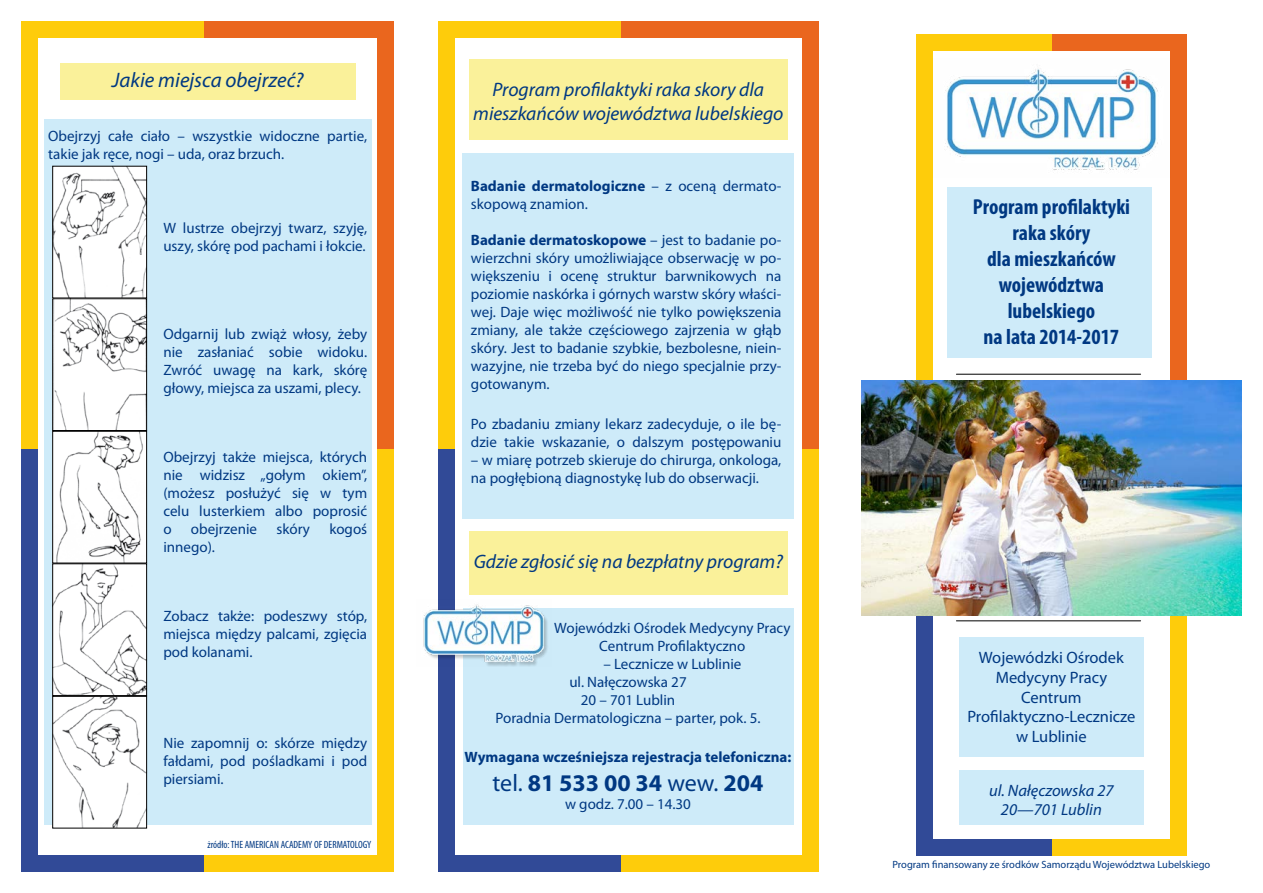
<style>
.page{position:relative;width:1263px;height:893px;background:#fff}
.page>*{position:absolute;margin:0;border:0;box-sizing:border-box;transform-origin:0 0}
.t1{font:700 24px "Myriad Pro";color:#003882}
.t2{font:700 condensed 21.75px/26.1px "Myriad Pro";color:#003882;text-align:center}
.t3{font:italic 21px "Myriad Pro";color:#003882}
.t4{font:italic 19.5px/23.4px "Myriad Pro";color:#003882;text-align:center}
.t5{font:16.5px/19.8px "Myriad Pro";color:#003882;text-align:center}
.t6{font:italic 16.5px/19.8px "Myriad Pro";color:#003882;text-align:center}
.t7{font:15px/18px "Myriad Pro";color:#003882}
.t8{font:700 15px "Myriad Pro";color:#003882}
.t9{font:10.5px "Myriad Pro";color:#003882}
.t10{font:condensed 10.5px "Myriad Pro";color:#003882}
.s1{font-weight:700}
.s2{font-weight:400}
</style>
<div class="page">
<div style="left:1049px;top:839px;width:138px;height:17px;background:#fecc0b"></div>
<div style="left:916px;top:839px;width:135px;height:17px;background:#314a97"></div>
<div style="left:1049px;top:34px;width:138px;height:17px;background:#ea661e"></div>
<div style="left:916px;top:34px;width:135px;height:17px;background:#fecc0b"></div>
<div style="left:916px;top:34px;width:16px;height:426px;background:#fecc0b"></div>
<div style="left:916px;top:445px;width:16px;height:411px;background:#314a97"></div>
<div style="left:1170px;top:34px;width:17px;height:426px;background:#ea661e"></div>
<div style="left:1170px;top:445px;width:17px;height:411px;background:#fecc0b"></div>
<hr style="left:956px;top:374px;width:184px;height:1px;background:#000">
<div style="left:959px;top:770px;width:184px;height:55px;background:#ceebf9"></div>
<div style="left:959px;top:638px;width:184px;height:119px;background:#ceebf9"></div>
<div style="left:948px;top:187px;width:204px;height:170px;background:#ceebf9"></div>
<hr style="left:956px;top:621px;width:184px;height:1px;background:#000">
<div style="left:21px;top:411px;width:17px;height:461px;background:#314a97"></div>
<div style="left:378px;top:427px;width:16px;height:445px;background:#fecc0b"></div>
<div style="left:200px;top:855px;width:194px;height:17px;background:#fecc0b"></div>
<div style="left:21px;top:855px;width:183px;height:17px;background:#314a97"></div>
<div style="left:200px;top:21px;width:194px;height:17px;background:#ea661e"></div>
<div style="left:21px;top:21px;width:183px;height:17px;background:#fecc0b"></div>
<div style="left:21px;top:21px;width:17px;height:428px;background:#fecc0b"></div>
<div style="left:378px;top:21px;width:16px;height:428px;background:#ea661e"></div>
<div style="left:438px;top:411px;width:17px;height:461px;background:#314a97"></div>
<div style="left:802px;top:427px;width:17px;height:445px;background:#fecc0b"></div>
<div style="left:616px;top:855px;width:203px;height:17px;background:#fecc0b"></div>
<div style="left:438px;top:855px;width:182px;height:17px;background:#314a97"></div>
<div style="left:616px;top:21px;width:203px;height:17px;background:#ea661e"></div>
<div style="left:438px;top:21px;width:182px;height:17px;background:#fecc0b"></div>
<div style="left:438px;top:21px;width:17px;height:428px;background:#fecc0b"></div>
<div style="left:802px;top:21px;width:17px;height:428px;background:#ea661e"></div>
<div style="left:44px;top:119px;width:327px;height:706px;background:#ceebf9"></div>
<div style="left:60px;top:64px;width:295px;height:36px;background:#faf19a"></div>
<div style="left:469px;top:60px;width:319px;height:80px;background:#faf19a"></div>
<div style="left:469px;top:531px;width:319px;height:64px;background:#faf19a"></div>
<div style="left:462px;top:153px;width:332px;height:366px;background:#ceebf9"></div>
<div style="left:463px;top:608px;width:331px;height:217px;background:#ceebf9"></div>
<img style="left:861px;top:381px;width:381px;height:235px">
<img style="left:423px;top:604px;width:125px;height:62px">
<img style="left:932px;top:58px;width:226px;height:120px">
<img style="left:54px;top:168px;width:91px;height:658px">
<div style="left:52px;top:166px;width:95px;height:132px;border:1px solid #000"></div>
<div style="left:52px;top:696px;width:95px;height:132px;border:1px solid #000"></div>
<div style="left:52px;top:563px;width:95px;height:133px;border:1px solid #000"></div>
<div style="left:52px;top:298px;width:95px;height:133px;border:1px solid #000"></div>
<div style="left:52px;top:431px;width:95px;height:132px;border:1px solid #000"></div>
<h3 class="t3" style="left:112px;top:69px;width:193px">Jakie miejsca obejrzeć?</h3>
<p class="t7" style="left:48px;top:127px;width:320px">Obejrzyj całe ciało – wszystkie widoczne partie, takie jak ręce, nogi – uda, oraz brzuch.</p>
<p class="t7" style="left:163px;top:219px;width:205px">W lustrze obejrzyj twarz, szyję, uszy, skórę pod pachami i łokcie.</p>
<p class="t7" style="left:163px;top:326px;width:205px;text-align:justify">Odgarnij lub zwiąż włosy, żeby nie zasłaniać sobie widoku.<br>Zwróć uwagę na kark, skórę głowy, miejsca za uszami, plecy.</p>
<p class="t7" style="left:163px;top:449px;width:205px;text-align:justify">Obejrzyj także miejsca, których nie widzisz „gołym okiem”, (możesz posłużyć się w tym celu lusterkiem albo poprosić o</p>
<p class="t7" style="left:191px;top:521px;width:68px">obejrzenie</p>
<p class="t7" style="left:276px;top:521px;width:35px">skóry</p>
<p class="t7" style="left:329px;top:521px;width:39px">kogoś</p>
<p class="t7" style="left:163px;top:539px;width:53px">innego).</p>
<p class="t7" style="left:163px;top:608px;width:205px;text-align:justify">Zobacz także: podeszwy stóp, miejsca między palcami, zgięcia pod kolanami.</p>
<p class="t7" style="left:163px;top:734px;width:205px;text-align:justify">Nie zapomnij o: skórze między fałdami, pod pośladkami i pod piersiami.</p>
<p class="t10" style="left:207px;top:838px;width:165px">żródło: THE AMERICAN ACADEMY OF DERMATOLOGY</p>
<h3 class="t4" style="left:473px;top:79px;width:312px">Program profilaktyki raka skory dla mieszkańców województwa lubelskiego</h3>
<p class="t7" style="left:471px;top:177px;width:312px"><span class="s1">Badanie dermatologiczne</span> – z oceną dermato&shy;skopową znamion.</p>
<p class="t7" style="left:471px;top:231px;width:312px;text-align:justify"><span class="s1">Badanie dermatoskopowe</span> – jest to badanie po&shy;wierzchni skóry umożliwiające obserwację w po&shy;większeniu i ocenę struktur barwnikowych na poziomie naskórka i górnych warstw skóry właści&shy;wej. Daje więc możliwość nie tylko powiększenia zmiany, ale także częściowego zajrzenia w głąb skóry. Jest to badanie szybkie, bezbolesne, niein&shy;wazyjne, nie trzeba być do niego specjalnie przy&shy;gotowanym.</p>
<p class="t7" style="left:471px;top:415px;width:312px">Po zbadaniu zmiany lekarz zadecyduje, o ile bę&shy;dzie takie wskazanie, o dalszym postępowaniu</p>
<p class="t7" style="left:471px;top:451px;width:312px">– w miarę potrzeb skieruje do chirurga, onkologa, na pogłębioną diagnostykę lub do obserwacji.</p>
<h3 class="t4" style="left:474px;top:551px;width:311px">Gdzie zgłosić się na bezpłatny program?</h3>
<p class="t7" style="left:554px;top:619px;width:238px;text-align:center">Wojewódzki Ośrodek Medycyny Pracy<br>Centrum Profilaktyczno</p>
<p class="t7" style="left:603px;top:655px;width:140px">– Lecznicze w Lublinie</p>
<p class="t7" style="left:569px;top:673px;width:119px">ul. Nałęczowska 27</p>
<p class="t7" style="left:581px;top:691px;width:96px">20 – 701 Lublin</p>
<p class="t7" style="left:495px;top:709px;width:266px">Poradnia Dermatologiczna – parter, pok. 5.</p>
<p class="t8" style="left:465px;top:749px;width:328px">Wymagana wcześniejsza rejestracja telefoniczna:</p>
<h1 class="t1" style="left:492px;top:770px;width:273px"><span class="s2">tel.</span> 81 533 00 34 <span class="s2">wew.</span> 204</h1>
<p class="t7" style="left:565px;top:795px;width:127px">w godz. 7.00 – 14.30</p>
<h2 class="t2" style="left:973px;top:194px;width:159px">Program profilaktyki raka skóry<br>dla mieszkańców województwa lubelskiego<br>na lata 2014-2017</h2>
<p class="t5" style="left:967px;top:648px;width:170px">Wojewódzki Ośrodek<br>Medycyny Pracy<br>Centrum<br>Profilaktyczno-Lecznicze w Lublinie</p>
<p class="t6" style="left:989px;top:780px;width:126px">ul. Nałęczowska 27<br>20—701 Lublin</p>
<p class="t9" style="left:892px;top:859px;width:319px">Program finansowany ze środków Samorządu Województwa Lubelskiego</p>
</div>
